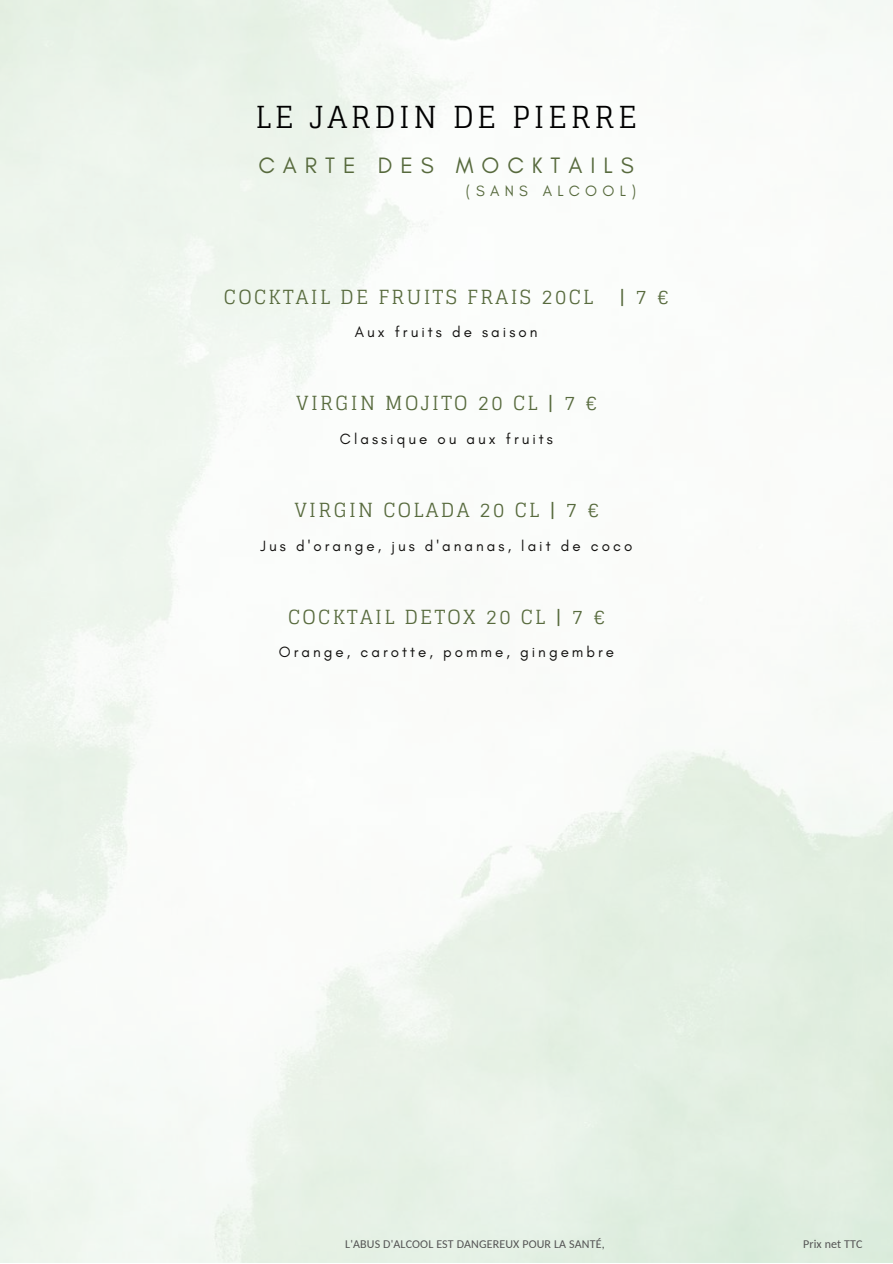
<style>
.page{position:relative;width:893px;height:1264px;background:#fff}
.page>*{position:absolute;margin:0;border:0;box-sizing:border-box;transform-origin:0 0}
.t1{font:30.3px "Glegoo";letter-spacing:.12em;color:#000}
.t2{font:22.65px "Glacial Indifference";letter-spacing:.35em;color:#576a3d}
.t3{font:19.5px "Glegoo";letter-spacing:.12em;color:#576a3d}
.t4{font:15.15px "Glacial Indifference";letter-spacing:.2em;color:#100f0d}
.t5{font:15.15px "Glacial Indifference";letter-spacing:.35em;color:#576a3d}
.t6{font:12px "Carlito";letter-spacing:.01em;color:#545454}
</style>
<div class="page">
<h1 class="t1" style="left:255px;top:100px;width:382px">LE JARDIN DE PIERRE</h1>
<h2 class="t2" style="left:258px;top:151px;width:376px">CARTE DES MOCKTAILS</h2>
<p class="t5" style="left:466px;top:182px;width:172px">(SANS ALCOOL)</p>
<p class="t3" style="left:224px;top:285px;width:370px">COCKTAIL DE FRUITS FRAIS 20CL</p>
<p class="t3" style="left:619px;top:285px;width:51px">|7€</p>
<p class="t4" style="left:355px;top:323px;width:184px">Aux fruits de saison</p>
<p class="t3" style="left:296px;top:392px;width:302px">VIRGIN MOJITO 20 CL | 7 €</p>
<p class="t4" style="left:340px;top:429px;width:214px">Classique ou aux fruits</p>
<p class="t3" style="left:294px;top:499px;width:306px">VIRGIN COLADA 20 CL | 7 €</p>
<p class="t4" style="left:260px;top:536px;width:373px">Jus d'orange, jus d'ananas, lait de coco</p>
<p class="t3" style="left:288px;top:606px;width:318px">COCKTAIL DETOX 20 CL | 7 €</p>
<p class="t4" style="left:279px;top:643px;width:337px">Orange, carotte, pomme, gingembre</p>
<p class="t6" style="left:345px;top:1238px;width:261px">L'ABUS D'ALCOOL EST DANGEREUX POUR LA SANTÉ,</p>
<p class="t6" style="left:803px;top:1238px;width:61px">Prix net TTC</p>
</div>
